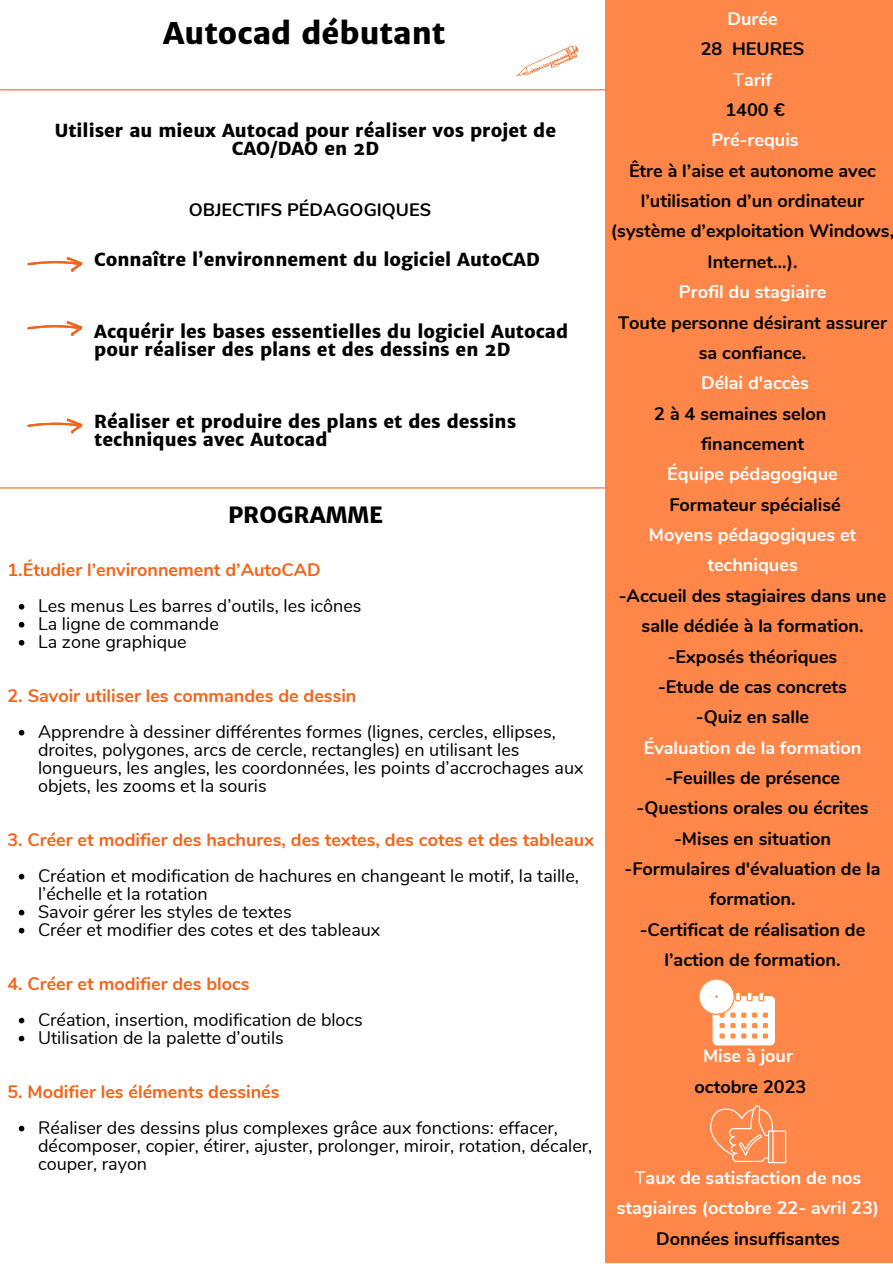
<style>
.page{position:relative;width:893px;height:1264px;background:#fff}
.page>*{position:absolute;margin:0;border:0;box-sizing:border-box;transform-origin:0 0}
.t1{font:800 30px "Merriweather Sans";color:#000}
.t2{font:800 22.5px "Merriweather Sans";color:#000}
.t3{font:18px/18px "Nunito";color:#000}
.t4{font:700 18px/30.3px "Nunito";color:#000;text-align:center}
.t5{font:800 18px/18px "Merriweather Sans";color:#000}
.t6{font:700 18px "Nunito";color:#f26419}
.t7{font:700 18px/30.3px "Nunito";color:#fff;text-align:center}
.s1{font-weight:400}
</style>
<div class="page">
<hr style="left:1px;top:89px;width:891px;height:1px;background:#f26419">
<svg style="left:27px;top:257px;width:55px;height:14px"></svg>
<hr style="left:0;top:487px;width:605px;height:1px;background:#f26419">
<div style="left:605px;top:0;width:287px;height:1262px;background:#fd8648"></div>
<svg style="left:516px;top:45px;width:62px;height:31px"></svg>
<svg style="left:27px;top:321px;width:55px;height:14px"></svg>
<svg style="left:699px;top:979px;width:75px;height:66px"></svg>
<svg style="left:710px;top:1105px;width:76px;height:58px"></svg>
<svg style="left:27px;top:418px;width:55px;height:15px"></svg>
<svg style="left:19px;top:604px;width:5px;height:5px"></svg>
<svg style="left:19px;top:622px;width:5px;height:5px"></svg>
<svg style="left:19px;top:640px;width:5px;height:5px"></svg>
<svg style="left:19px;top:730px;width:5px;height:5px"></svg>
<svg style="left:19px;top:873px;width:5px;height:6px"></svg>
<svg style="left:19px;top:909px;width:5px;height:6px"></svg>
<svg style="left:19px;top:927px;width:5px;height:6px"></svg>
<svg style="left:19px;top:1017px;width:5px;height:6px"></svg>
<svg style="left:19px;top:1035px;width:5px;height:6px"></svg>
<svg style="left:19px;top:1125px;width:5px;height:6px"></svg>
<p class="t1" style="left:163px;top:14px;width:284px">Autocad débutant</p>
<p class="t5" style="left:55px;top:122px;width:502px;text-align:center">Utiliser au mieux Autocad pour réaliser vos projet de<br>CAO/DAO en 2D</p>
<p class="t4" style="left:189px;top:195px;width:244px">OBJECTIFS PÉDAGOGIQUES</p>
<p class="t5" style="left:94px;top:251px;width:447px">Connaître l’environnement du logiciel AutoCAD</p>
<p class="t5" style="left:94px;top:323px;width:475px">Acquérir les bases essentielles du logiciel Autocad pour réaliser des plans et des dessins en 2D</p>
<p class="t5" style="left:94px;top:412px;width:423px">Réaliser et produire des plans et des dessins techniques avec Autocad</p>
<p class="t2" style="left:228px;top:501px;width:157px">PROGRAMME</p>
<p class="t6" style="left:8px;top:557px;width:314px">1.Étudier l’environnement d’AutoCAD</p>
<p class="t3" style="left:38px;top:597px;width:325px">Les menus Les barres d’outils, les icônes</p>
<p class="t3" style="left:38px;top:615px;width:182px">La ligne de commande</p>
<p class="t3" style="left:38px;top:633px;width:150px">La zone graphique</p>
<p class="t6" style="left:8px;top:683px;width:350px">2. Savoir utiliser les commandes de dessin</p>
<p class="t3" style="left:38px;top:722px;width:547px">Apprendre à dessiner différentes formes (lignes, cercles, ellipses, droites, polygones, arcs de cercle, rectangles) en utilisant les longueurs, les angles, les coordonnées, les points d’accrochages aux objets, les zooms et la souris</p>
<p class="t6" style="left:8px;top:827px;width:588px">3. Créer et modifier des hachures, des textes, des cotes et des tableaux</p>
<p class="t3" style="left:38px;top:866px;width:542px">Création et modification de hachures en changeant le motif, la taille, l’échelle et la rotation</p>
<p class="t3" style="left:38px;top:902px;width:255px">Savoir gérer les styles de textes</p>
<p class="t3" style="left:38px;top:920px;width:344px">Créer et modifier des cotes et des tableaux</p>
<p class="t6" style="left:8px;top:971px;width:244px">4. Créer et modifier des blocs</p>
<p class="t3" style="left:38px;top:1010px;width:326px">Création, insertion, modification de blocs</p>
<p class="t3" style="left:38px;top:1028px;width:247px">Utilisation de la palette d’outils</p>
<p class="t6" style="left:8px;top:1079px;width:273px">5. Modifier les éléments dessinés</p>
<p class="t3" style="left:38px;top:1118px;width:555px">Réaliser des dessins plus complexes grâce aux fonctions: effacer, décomposer, copier, étirer, ajuster, prolonger, miroir, rotation, décaler, couper, rayon</p>
<p class="t7" style="left:727px;top:4px;width:52px">Durée</p>
<p class="t4" style="left:700px;top:34px;width:105px">28 HEURES</p>
<p class="t7" style="left:733px;top:64px;width:40px"><span class="s1">T</span>arif</p>
<p class="t4" style="left:725px;top:95px;width:61px">1400 €</p>
<p class="t7" style="left:711px;top:125px;width:89px">Pré-requis</p>
<p class="t4" style="left:611px;top:156px;width:285px">Être à l’aise et autonome avec l’utilisation d’un ordinateur (système d’exploitation Windows,<br>Internet…).</p>
<p class="t7" style="left:678px;top:277px;width:149px">Profil du stagiaire</p>
<p class="t4" style="left:618px;top:307px;width:270px">Toute personne désirant assurer sa confiance.</p>
<p class="t7" style="left:701px;top:368px;width:109px">Délai d'accès</p>
<p class="t4" style="left:701px;top:398px;width:127px;text-align:left;text-indent:-47px">2 à 4 semaines selon financement</p>
<p class="t7" style="left:667px;top:459px;width:172px">Équipe pédagogique</p>
<p class="t4" style="left:669px;top:489px;width:173px">Formateur spécialisé</p>
<p class="t7" style="left:648px;top:520px;width:209px">Moyens pédagogiques et techniques</p>
<p class="t4" style="left:618px;top:580px;width:269px">-Accueil des stagiaires dans une salle dédiée à la formation.</p>
<p class="t4" style="left:667px;top:641px;width:171px">-Exposés théoriques</p>
<p class="t4" style="left:658px;top:671px;width:190px">-Etude de cas concrets</p>
<p class="t4" style="left:695px;top:702px;width:115px">-Quiz en salle</p>
<p class="t7" style="left:643px;top:732px;width:219px">Évaluation de la formation</p>
<p class="t4" style="left:665px;top:763px;width:176px">-Feuilles de présence</p>
<p class="t4" style="left:636px;top:793px;width:233px">-Questions orales ou écrites</p>
<p class="t4" style="left:674px;top:823px;width:158px">-Mises en situation</p>
<p class="t4" style="left:624px;top:854px;width:257px">-Formulaires d'évaluation de la formation.</p>
<p class="t4" style="left:639px;top:914px;width:227px">-Certificat de réalisation de l’action de formation.</p>
<p class="t7" style="left:703px;top:1041px;width:91px">Mise à jour</p>
<p class="t4" style="left:694px;top:1071px;width:113px">octobre 2023</p>
<p class="t7" style="left:616px;top:1162px;width:264px"><span class="s1">T</span>aux de satisfaction de nos stagiaires (octobre 22- avril 23)</p>
<p class="t4" style="left:656px;top:1223px;width:185px">Données insuffisantes</p>
</div>
